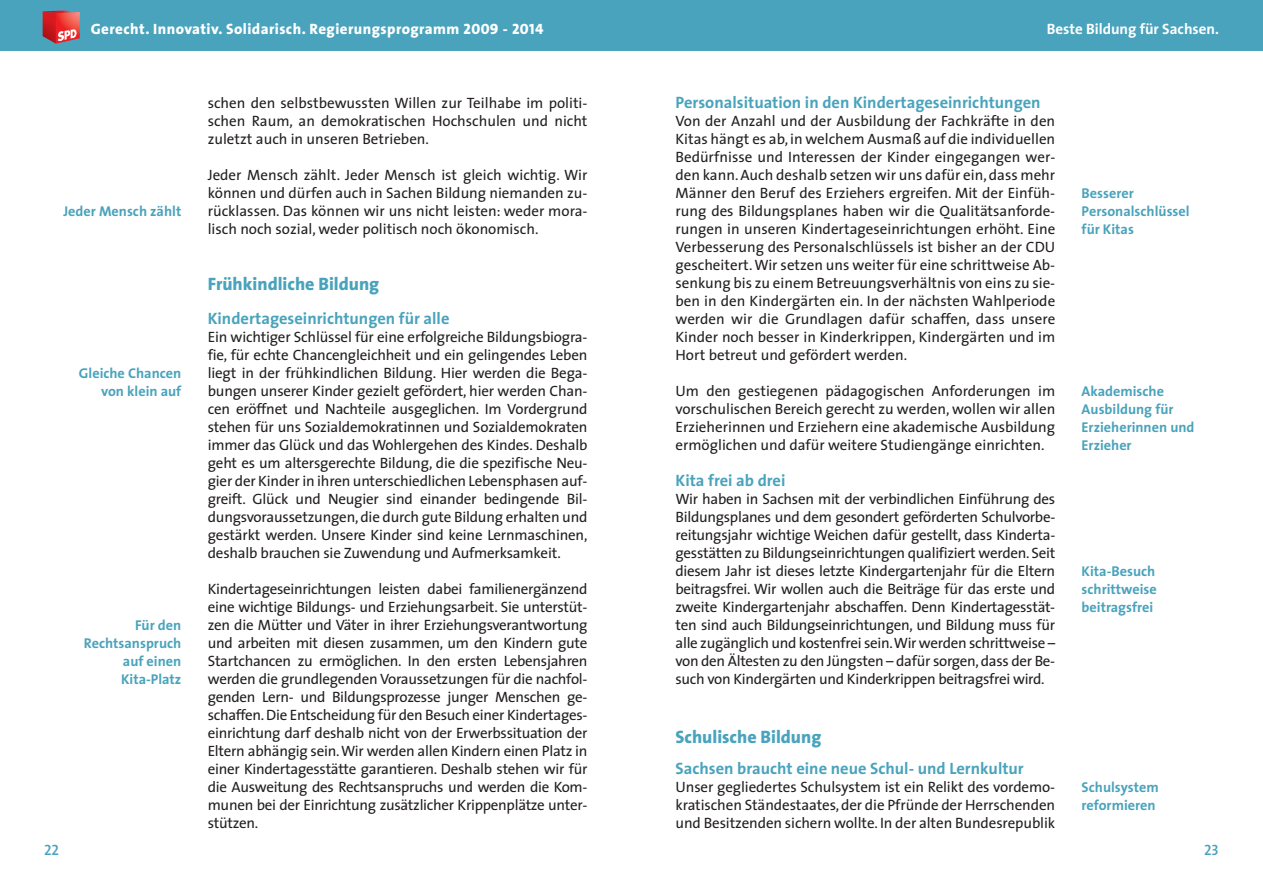
<style>
.page{position:relative;width:1263px;height:893px;background:#fff}
.page>*{position:absolute;margin:0;border:0;box-sizing:border-box;transform-origin:0 0}
.t1{font:800 18px "The Sans";color:#49a3bc}
.t2{font:700 16.5px "The Sans";color:#49a3bc}
.t3{font:15px/18px "The Sans";letter-spacing:-.005em;color:#231f20;text-align:justify}
.t4{font:800 15px "The Sans";letter-spacing:.03em;color:#fff}
.t5{font:700 15px "The Sans";color:#fff}
.t6{font:15px "The Sans Semi Bold Caps";color:#49a3bc}
.t7{font:700 14.25px/18px "The Sans";color:#49a3bc}
.s1{font-family:"The Sans Extra Bold Caps";font-weight:400}
</style>
<div class="page">
<div style="left:0;top:0;width:1263px;height:51px;background:#49a3bc"></div>
<svg style="left:43px;top:11px;width:37px;height:33px"></svg>
<p class="t4" style="left:91px;top:23px;width:454px">Gerecht. Innovativ. Solidarisch. Regierungsprogramm <span class="s1">2009 - 2014</span></p>
<p class="t7" style="left:63px;top:204px;width:119px">Jeder Mensch zählt</p>
<p class="t7" style="left:79px;top:366px;width:104px;text-align:right">Gleiche Chancen von klein auf</p>
<p class="t7" style="left:84px;top:618px;width:99px;text-align:right">Für den<br>Rechtsanspruch auf einen<br>Kita-Platz</p>
<p class="t6" style="left:44px;top:841px;width:16px">22</p>
<p class="t3" style="left:208px;top:95px;width:381px">schen den selbstbewussten Willen zur Teilhabe im politi&shy;schen Raum, an demokratischen Hochschulen und nicht zuletzt auch in unseren Betrieben.</p>
<p class="t3" style="left:208px;top:167px;width:381px">Jeder Mensch zählt. Jeder Mensch ist gleich wichtig. Wir können und dürfen auch in Sachen Bildung niemanden zu&shy;rücklassen. Das können wir uns nicht leisten: weder mora&shy;lisch noch sozial, weder politisch noch ökonomisch.</p>
<p class="t1" style="left:208px;top:277px;width:173px">Frühkindliche Bildung</p>
<p class="t2" style="left:208px;top:312px;width:243px">Kindertageseinrichtungen für alle</p>
<p class="t3" style="left:208px;top:329px;width:381px">Ein wichtiger Schlüssel für eine erfolgreiche Bildungsbiogra&shy;fie, für echte Chancengleichheit und ein gelingendes Leben liegt in der frühkindlichen Bildung. Hier werden die Bega&shy;bungen unserer Kinder gezielt gefördert, hier werden Chan&shy;cen eröffnet und Nachteile ausgeglichen. Im Vordergrund stehen für uns Sozialdemokratinnen und Sozialdemokraten immer das Glück und das Wohlergehen des Kindes. Deshalb geht es um altersgerechte Bildung, die die spezifische Neu&shy;gier der Kinder in ihren unterschiedlichen Lebensphasen auf&shy;greift. Glück und Neugier sind einander bedingende Bil&shy;dungsvoraussetzungen, die durch gute Bildung erhalten und gestärkt werden. Unsere Kinder sind keine Lernmaschinen, deshalb brauchen sie Zuwendung und Aufmerksamkeit.</p>
<p class="t3" style="left:208px;top:581px;width:381px">Kindertageseinrichtungen leisten dabei familienergänzend eine wichtige Bildungs- und Erziehungsarbeit. Sie unterstüt&shy;zen die Mütter und Väter in ihrer Erziehungsverantwortung und arbeiten mit diesen zusammen, um den Kindern gute Startchancen zu ermöglichen. In den ersten Lebensjahren werden die grundlegenden Voraussetzungen für die nachfol&shy;genden Lern- und Bildungsprozesse junger Menschen ge&shy;schaffen. Die Entscheidung für den Besuch einer Kindertages&shy;einrichtung darf deshalb nicht von der Erwerbssituation der Eltern abhängig sein. Wir werden allen Kindern einen Platz in einer Kindertagesstätte garantieren. Deshalb stehen wir für die Ausweitung des Rechtsanspruchs und werden die Kom&shy;munen bei der Einrichtung zusätzlicher Krippenplätze unter&shy;stützen.</p>
<p class="t5" style="left:1047px;top:23px;width:174px">Beste Bildung für Sachsen.</p>
<p class="t2" style="left:675px;top:96px;width:367px">Personalsituation in den Kindertageseinrichtungen</p>
<p class="t3" style="left:675px;top:113px;width:381px">Von der Anzahl und der Ausbildung der Fachkräfte in den Kitas hängt es ab, in welchem Ausmaß auf die individuellen Bedürfnisse und Interessen der Kinder eingegangen wer&shy;den kann. Auch deshalb setzen wir uns dafür ein, dass mehr Männer den Beruf des Erziehers ergreifen. Mit der Einfüh&shy;rung des Bildungsplanes haben wir die Qualitätsanforde&shy;rungen in unseren Kindertageseinrichtungen erhöht. Eine Verbesserung des Personalschlüssels ist bisher an der CDU gescheitert. Wir setzen uns weiter für eine schrittweise Ab&shy;senkung bis zu einem Betreuungsverhältnis von eins zu sie&shy;ben in den Kindergärten ein. In der nächsten Wahlperiode werden wir die Grundlagen dafür schaffen, dass unsere Kinder noch besser in Kinderkrippen, Kindergärten und im Hort betreut und gefördert werden.</p>
<p class="t3" style="left:675px;top:383px;width:381px">Um den gestiegenen pädagogischen Anforderungen im vorschulischen Bereich gerecht zu werden, wollen wir allen Erzieherinnen und Erziehern eine akademische Ausbildung ermöglichen und dafür weitere Studiengänge einrichten.</p>
<p class="t2" style="left:675px;top:474px;width:111px">Kita frei ab drei</p>
<p class="t3" style="left:675px;top:491px;width:381px">Wir haben in Sachsen mit der verbindlichen Einführung des Bildungsplanes und dem gesondert geförderten Schulvorbe&shy;reitungsjahr wichtige Weichen dafür gestellt, dass Kinderta&shy;gesstätten zu Bildungseinrichtungen qualifiziert werden. Seit diesem Jahr ist dieses letzte Kindergartenjahr für die Eltern beitragsfrei. Wir wollen auch die Beiträge für das erste und zweite Kindergartenjahr abschaffen. Denn Kindertagesstät&shy;ten sind auch Bildungseinrichtungen, und Bildung muss für alle zugänglich und kostenfrei sein. Wir werden schrittweise – von den Ältesten zu den Jüngsten – dafür sorgen, dass der Be&shy;such von Kindergärten und Kinderkrippen beitragsfrei wird.</p>
<p class="t1" style="left:675px;top:730px;width:147px">Schulische Bildung</p>
<p class="t2" style="left:675px;top:762px;width:350px">Sachsen braucht eine neue Schul- und Lernkultur</p>
<p class="t3" style="left:675px;top:779px;width:381px">Unser gegliedertes Schulsystem ist ein Relikt des vordemo&shy;kratischen Ständestaates, der die Pfründe der Herrschenden und Besitzenden sichern wollte. In der alten Bundesrepublik</p>
<p class="t7" style="left:1082px;top:186px;width:110px">Besserer<br>Personalschlüssel für Kitas</p>
<p class="t7" style="left:1082px;top:384px;width:114px">Akademische<br>Ausbildung für<br>Erzieherinnen und<br>Erzieher</p>
<p class="t7" style="left:1082px;top:564px;width:77px;text-align:justify">Kita-Besuch schrittweise beitragsfrei</p>
<p class="t7" style="left:1082px;top:780px;width:79px">Schulsystem reformieren</p>
<p class="t6" style="left:1204px;top:841px;width:16px">23</p>
</div>
